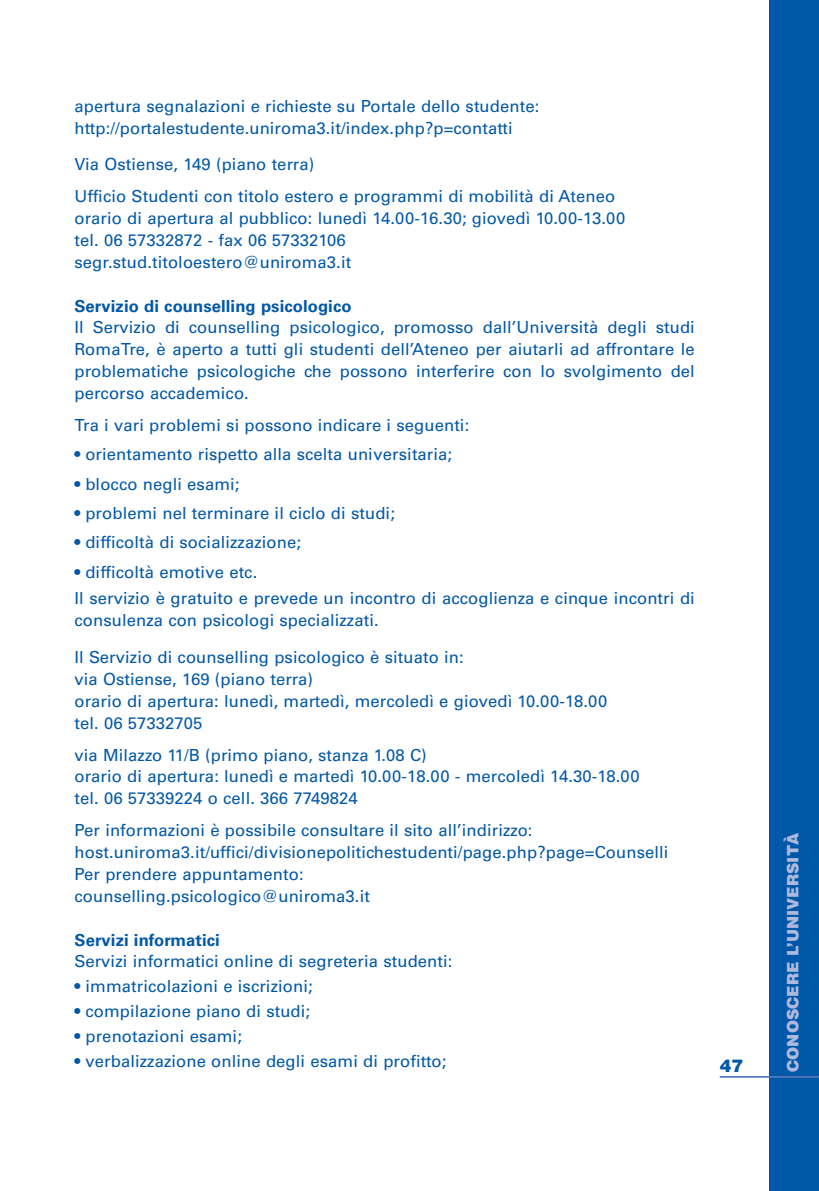
<style>
.page{position:relative;width:819px;height:1191px;background:#fff}
.page>*{position:absolute;margin:0;border:0;box-sizing:border-box;transform-origin:0 0}
.t1{font:900 17.5px "Helvetica";color:#0157a8}
.t2{font:16.62px/21.9px "Univers";letter-spacing:.005em;color:#0157a8}
.t3{font:700 16.62px "Univers";letter-spacing:.005em;color:#0157a8}
.t4{font:900 15.75px "Helvetica";color:#aeb9dd}
</style>
<div class="page">
<div style="left:769px;top:0;width:50px;height:1191px;background:#0157a8"></div>
<hr style="left:719px;top:1076px;width:100px;height:1px;background:#5779bc">
<p class="t2" style="left:74px;top:96px;width:466px">apertura segnalazioni e richieste su Portale dello studente: http://portalestudente.uniroma3.it/index.php?p=contatti</p>
<p class="t2" style="left:74px;top:150px;width:542px;line-height:31.8px">Via Ostiense, 149 (piano terra)<br>Ufficio Studenti con titolo estero e programmi di mobilità di Ateneo</p>
<p class="t2" style="left:74px;top:209px;width:552px">orario di apertura al pubblico: lunedì 14.00-16.30; giovedì 10.00-13.00 tel. 06 57332872 - fax 06 57332106 segr.stud.titoloestero@uniroma3.it</p>
<p class="t3" style="left:74px;top:300px;width:278px">Servizio di counselling psicologico</p>
<p class="t2" style="left:74px;top:318px;width:622px;text-align:justify">Il Servizio di counselling psicologico, promosso dall’Università degli studi RomaTre, è aperto a tutti gli studenti dell’Ateneo per aiutarli ad affrontare le problematiche psicologiche che possono interferire con lo svolgimento del percorso accademico.</p>
<p class="t2" style="left:74px;top:415px;width:396px">Tra i vari problemi si possono indicare i seguenti:</p>
<p class="t2" style="left:74px;top:445px;width:379px">• orientamento rispetto alla scelta universitaria;</p>
<p class="t2" style="left:74px;top:474px;width:166px">• blocco negli esami;</p>
<p class="t2" style="left:74px;top:503px;width:322px">• problemi nel terminare il ciclo di studi;</p>
<p class="t2" style="left:74px;top:533px;width:228px">• difficoltà di socializzazione;</p>
<p class="t2" style="left:74px;top:560px;width:622px;line-height:26.8px">• difficoltà emotive etc.<br>Il servizio è gratuito e prevede un incontro di accoglienza e cinque incontri di</p>
<p class="t2" style="left:74px;top:611px;width:306px">consulenza con psicologi specializzati.</p>
<p class="t2" style="left:74px;top:647px;width:534px">Il Servizio di counselling psicologico è situato in:<br>via Ostiense, 169 (piano terra)<br>orario di apertura: lunedì, martedì, mercoledì e giovedì 10.00-18.00 tel. 06 57332705</p>
<p class="t2" style="left:74px;top:745px;width:567px">via Milazzo 11/B (primo piano, stanza 1.08 C)<br>orario di apertura: lunedì e martedì 10.00-18.00 - mercoledì 14.30-18.00 tel. 06 57339224 o cell. 366 7749824</p>
<p class="t2" style="left:74px;top:820px;width:595px">Per informazioni è possibile consultare il sito all’indirizzo: host.uniroma3.it/uffici/divisionepolitichestudenti/page.php?page=Counselli Per prendere appuntamento:<br>counselling.psicologico@uniroma3.it</p>
<p class="t3" style="left:74px;top:933px;width:147px">Servizi informatici</p>
<p class="t2" style="left:75px;top:952px;width:379px">Servizi informatici online di segreteria studenti:</p>
<p class="t2" style="left:75px;top:977px;width:240px">• immatricolazioni e iscrizioni;</p>
<p class="t2" style="left:75px;top:1001px;width:237px">• compilazione piano di studi;</p>
<p class="t2" style="left:75px;top:1026px;width:169px">• prenotazioni esami;</p>
<p class="t2" style="left:75px;top:1051px;width:373px">• verbalizzazione online degli esami di profitto;</p>
<p class="t1" style="left:719px;top:1055px;width:25px">47</p>
<p class="t4" style="left:783px;top:1071px;width:241px;rotate:-90deg">CONOSCERE L’UNIVERSITÀ</p>
</div>
